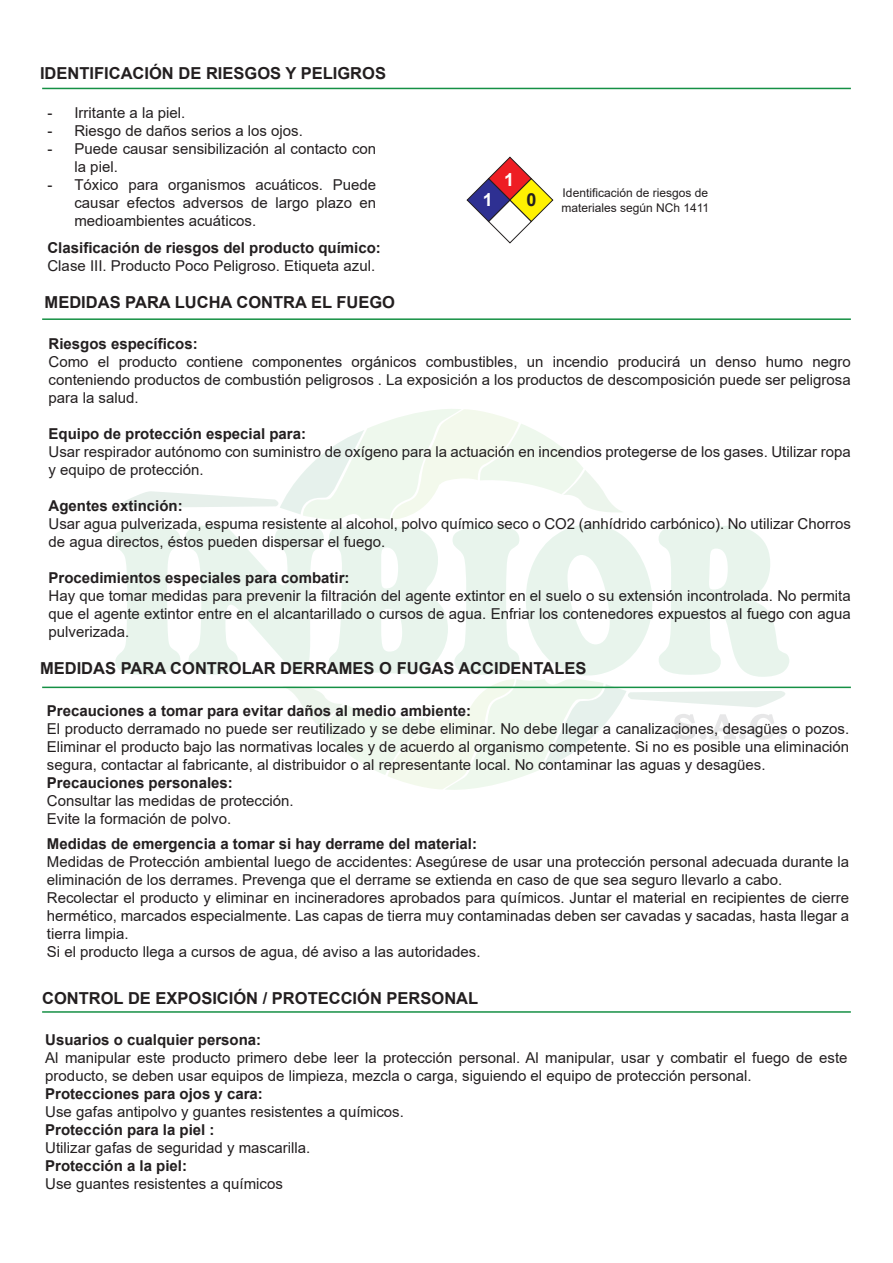
<style>
.page{position:relative;width:893px;height:1263px;background:#fff}
.page>*{position:absolute;margin:0;border:0;box-sizing:border-box;transform-origin:0 0}
.t1{font:700 18px "Arial";color:#fff}
.t2{font:700 18px "Arial";color:#231f20}
.t3{font:700 16.5px "Arial";color:#231f20}
.t4{font:15px/18px "Arial";color:#231f20}
.t5{font:700 15px "Arial";color:#231f20}
.t6{font:12px/14.4px "Arial";color:#231f20}
</style>
<div class="page">
<svg style="left:114px;top:409px;width:675px;height:381px"></svg>
<hr style="left:42px;top:687px;width:809px;height:1px;background:#159044">
<hr style="left:42px;top:318px;width:809px;height:2px;background:#159044">
<hr style="left:42px;top:88px;width:809px;height:1px;background:#159044">
<svg style="left:466px;top:156px;width:88px;height:88px"></svg>
<hr style="left:42px;top:1011px;width:809px;height:2px;background:#159044">
<p class="t3" style="left:40px;top:62px;width:347px">IDENTIFICACIÓN DE RIESGOS Y PELIGROS</p>
<p class="t4" style="left:47px;top:103px;width:139px">- Irritante a la piel.</p>
<p class="t4" style="left:47px;top:121px;width:257px">- Riesgo de daños serios a los ojos.</p>
<p class="t4" style="left:74px;top:139px;width:303px;text-indent:-27px">- Puede causar sensibilización al contacto con la piel.</p>
<p class="t4" style="left:74px;top:175px;width:303px;text-align:justify;text-indent:-27px">- Tóxico para organismos acuáticos. Puede causar efectos adversos de largo plazo en medioambientes acuáticos.</p>
<p class="t5" style="left:47px;top:237px;width:335px">Clasificación de riesgos del producto químico:</p>
<p class="t4" style="left:47px;top:256px;width:329px">Clase III. Producto Poco Peligroso. Etiqueta azul.</p>
<p class="t1" style="left:504px;top:167px;width:12px">1</p>
<p class="t1" style="left:483px;top:187px;width:12px">1</p>
<p class="t2" style="left:526px;top:187px;width:12px">0</p>
<p class="t6" style="left:561px;top:186px;width:149px">Identificación de riesgos de materiales según NCh 1411</p>
<p class="t3" style="left:45px;top:291px;width:352px">MEDIDAS PARA LUCHA CONTRA EL FUEGO</p>
<p class="t5" style="left:49px;top:333px;width:151px">Riesgos específicos:</p>
<p class="t4" style="left:49px;top:353px;width:804px;text-align:justify">Como el producto contiene componentes orgánicos combustibles, un incendio producirá un denso humo negro conteniendo productos de combustión peligrosos . La exposición a los productos de descomposición puede ser peligrosa para la salud.</p>
<p class="t5" style="left:49px;top:423px;width:259px">Equipo de protección especial para:</p>
<p class="t4" style="left:49px;top:443px;width:804px">Usar respirador autónomo con suministro de oxígeno para la actuación en incendios protegerse de los gases. Utilizar ropa y equipo de protección.</p>
<p class="t5" style="left:49px;top:495px;width:136px">Agentes extinción:</p>
<p class="t4" style="left:49px;top:515px;width:804px">Usar agua pulverizada, espuma resistente al alcohol, polvo químico seco o CO2 (anhídrido carbónico). No utilizar Chorros de agua directos, éstos pueden dispersar el fuego.</p>
<p class="t5" style="left:49px;top:567px;width:302px">Procedimientos especiales para combatir:</p>
<p class="t4" style="left:49px;top:587px;width:804px;text-align:justify">Hay que tomar medidas para prevenir la filtración del agente extintor en el suelo o su extensión incontrolada. No permita que el agente extintor entre en el alcantarillado o cursos de agua. Enfriar los contenedores expuestos al fuego con agua pulverizada.</p>
<p class="t3" style="left:40px;top:656px;width:548px">MEDIDAS PARA CONTROLAR DERRAMES O FUGAS ACCIDENTALES</p>
<p class="t5" style="left:47px;top:700px;width:426px">Precauciones a tomar para evitar daños al medio ambiente:</p>
<p class="t4" style="left:47px;top:720px;width:804px;text-align:justify">El producto derramado no puede ser reutilizado y se debe eliminar. No debe llegar a canalizaciones, desagües o pozos.<br>Eliminar el producto bajo las normativas locales y de acuerdo al organismo competente. Si no es posible una eliminación segura, contactar al fabricante, al distribuidor o al representante local. No contaminar las aguas y desagües.</p>
<p class="t5" style="left:47px;top:772px;width:187px">Precauciones personales:</p>
<p class="t4" style="left:47px;top:792px;width:248px">Consultar las medidas de protección.<br>Evite la formación de polvo.</p>
<p class="t5" style="left:47px;top:833px;width:432px">Medidas de emergencia a tomar si hay derrame del material:</p>
<p class="t4" style="left:47px;top:852px;width:804px">Medidas de Protección ambiental luego de accidentes: Asegúrese de usar una protección personal adecuada durante la eliminación de los derrames. Prevenga que el derrame se extienda en caso de que sea seguro llevarlo a cabo.<br>Recolectar el producto y eliminar en incineradores aprobados para químicos. Juntar el material en recipientes de cierre hermético, marcados especialmente. Las capas de tierra muy contaminadas deben ser cavadas y sacadas, hasta llegar a tierra limpia.<br>Si el producto llega a cursos de agua, dé aviso a las autoridades.</p>
<p class="t3" style="left:42px;top:986px;width:438px">CONTROL DE EXPOSICIÓN / PROTECCIÓN PERSONAL</p>
<p class="t5" style="left:45px;top:1029px;width:217px">Usuarios o cualquier persona:</p>
<p class="t4" style="left:45px;top:1049px;width:804px">Al manipular este producto primero debe leer la protección personal. Al manipular, usar y combatir el fuego de este producto, se deben usar equipos de limpieza, mezcla o carga, siguiendo el equipo de protección personal.</p>
<p class="t5" style="left:45px;top:1083px;width:219px">Protecciones para ojos y cara:</p>
<p class="t4" style="left:45px;top:1103px;width:360px">Use gafas antipolvo y guantes resistentes a químicos.</p>
<p class="t5" style="left:45px;top:1119px;width:171px">Protección para la piel :</p>
<p class="t4" style="left:45px;top:1139px;width:267px">Utilizar gafas de seguridad y mascarilla.</p>
<p class="t5" style="left:45px;top:1155px;width:143px">Protección a la piel:</p>
<p class="t4" style="left:45px;top:1175px;width:239px">Use guantes resistentes a químicos</p>
</div>
